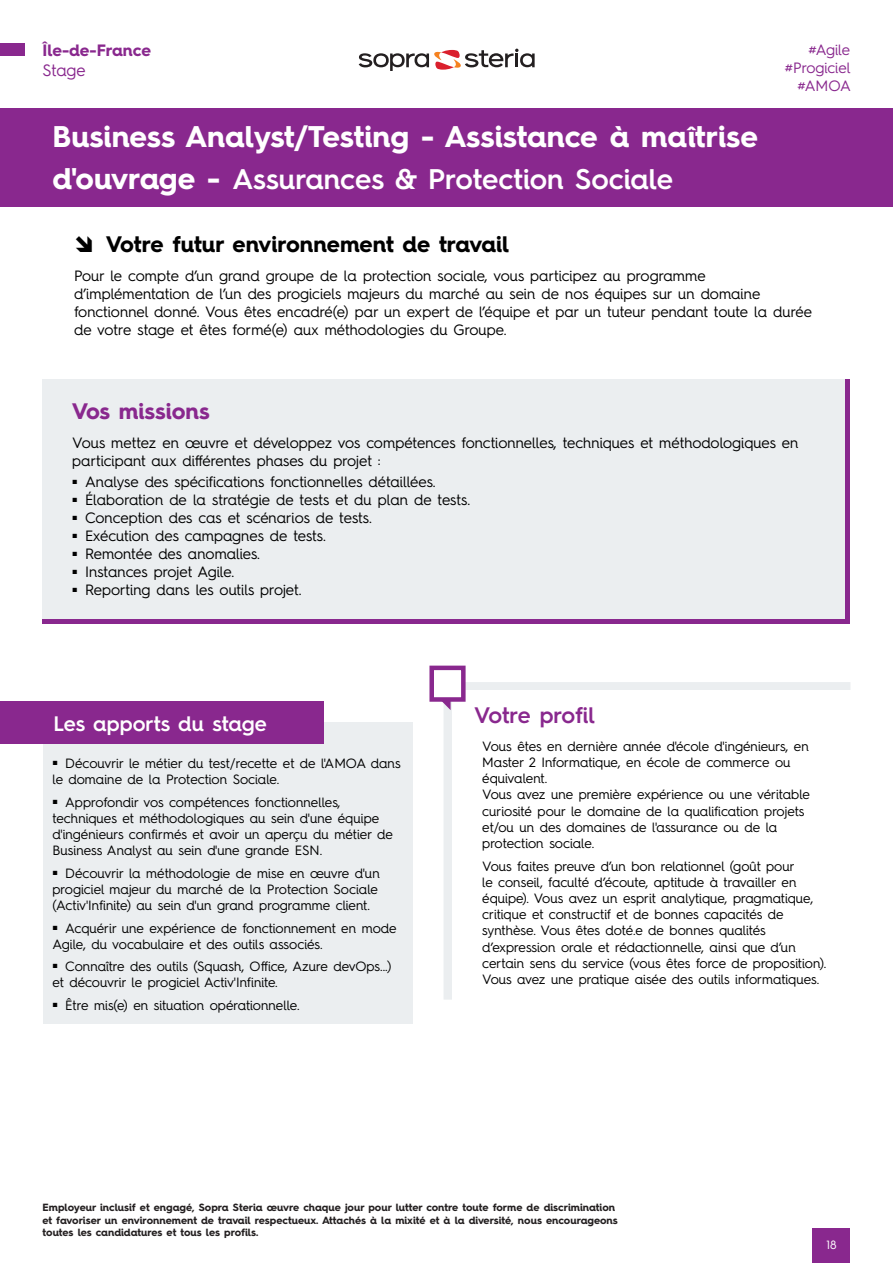
<style>
.page{position:relative;width:893px;height:1263px;background:#fff}
.page>*{position:absolute;margin:0;border:0;box-sizing:border-box;transform-origin:0 0}
.Titre_page{font:700 30px "Hurme Geometric Sans 4";letter-spacing:-.005em;color:#fff}
.Sous_titre_page{font:600 28.5px "Hurme Geometric Sans 4";color:#fff}
.Titre_premier_paragraphe{font:700 22.5px "Hurme Geometric Sans 4";color:#000}
.Profil{font:600 22.5px "Hurme Geometric Sans 4";letter-spacing:-.005em;color:#89288e}
.Titre{font:700 22.5px "Hurme Geometric Sans 4";color:#89288e}
.Apport_titre{font:600 21px "Hurme Geometric Sans 4";color:#fff}
.Titre-2{font:700 16.5px/19.8px "Hurme Geometric Sans 4";letter-spacing:-.01em;color:#89288e}
.Texte_premier{font:15px/18px "Hurme Geometric Sans 4";color:#000}
.Texte{font:15px/18px "Hurme Geometric Sans 4";color:#000}
.Sous_titre_page-2{font:15px/18px "Hurme Geometric Sans 4";color:#89288e;text-align:right}
.Texte_premier_paragraphe{font:13.5px/16.2px "Hurme Geometric Sans 4";color:#000}
.t1{font:12px "Hurme Geometric Sans 4";color:#fff}
.t2{font:700 10.5px/12.6px "Hurme Geometric Sans 4";color:#231f20}
.s1{font-weight:400}
.s2{font-weight:700;font-size:30px}
</style>
<div class="page">
<div style="left:812px;top:1229px;width:38px;height:34px;background:#89288e"></div>
<div style="left:0;top:43px;width:25px;height:12px;background:#89288e"></div>
<div style="left:0;top:108px;width:893px;height:99px;background:#89288e"></div>
<svg style="left:359px;top:49px;width:176px;height:22px"></svg>
<div style="left:43px;top:723px;width:369px;height:301px;background:#ebeef0"></div>
<div style="left:0;top:701px;width:324px;height:43px;background:#89288e"></div>
<div style="left:444px;top:682px;width:406px;height:317px;border:9px solid #ebeef0"></div>
<div style="left:452px;top:691px;width:398px;height:330px;background:#fff"></div>
<div style="left:429px;top:666px;width:37px;height:36px;background:#fff;border:4px solid #89288e"></div>
<svg style="left:441px;top:701px;width:10px;height:9px"></svg>
<div style="left:43px;top:379px;width:807px;height:245px;background:linear-gradient(to right,#89288e,#89288e)"></div>
<div style="left:43px;top:379px;width:802px;height:239px;background:#ebeef0"></div>
<p class="Titre-2" style="left:43px;top:40px;width:110px">Île-de-France<br><span class="s1">Stage</span></p>
<p class="Titre_page" style="left:53px;top:115px;width:707px">Business Analyst/Testing - Assistance à maîtrise</p>
<p class="Sous_titre_page" style="left:53px;top:159px;width:622px"><span class="s2">d'ouvrage -</span> Assurances &amp; Protection Sociale</p>
<p class="Sous_titre_page-2" style="left:785px;top:40px;width:67px">#Agile #Progiciel #AMOA</p>
<p class="Titre_premier_paragraphe" style="left:106px;top:229px;width:405px">Votre futur environnement de travail</p>
<p class="Texte_premier" style="left:74px;top:266px;width:739px">Pour le compte d’un grand groupe de la protection sociale, vous participez au programme d’implémentation de l’un des progiciels majeurs du marché au sein de nos équipes sur un domaine fonctionnel donné. Vous êtes encadré(e) par un expert de l’équipe et par un tuteur pendant toute la durée de votre stage et êtes formé(e) aux méthodologies du Groupe.</p>
<p class="Titre" style="left:72px;top:395px;width:139px">Vos missions</p>
<p class="Texte" style="left:72px;top:433px;width:728px">Vous mettez en œuvre et développez vos compétences fonctionnelles, techniques et méthodologiques en participant aux différentes phases du projet :</p>
<p class="Texte_premier" style="left:72px;top:472px;width:365px"><sup>■</sup> Analyse des spécifications fonctionnelles détaillées.</p>
<p class="Texte_premier" style="left:72px;top:490px;width:399px"><sup>■</sup> Élaboration de la stratégie de tests et du plan de tests.</p>
<p class="Texte_premier" style="left:72px;top:508px;width:301px"><sup>■</sup> Conception des cas et scénarios de tests.</p>
<p class="Texte_premier" style="left:72px;top:526px;width:255px"><sup>■</sup> Exécution des campagnes de tests.</p>
<p class="Texte_premier" style="left:72px;top:544px;width:189px"><sup>■</sup> Remontée des anomalies.</p>
<p class="Texte_premier" style="left:72px;top:562px;width:163px"><sup>■</sup> Instances projet Agile.</p>
<p class="Texte_premier" style="left:72px;top:580px;width:231px"><sup>■</sup> Reporting dans les outils projet.</p>
<p class="Apport_titre" style="left:54px;top:709px;width:215px">Les apports du stage</p>
<p class="Texte_premier_paragraphe" style="left:53px;top:755px;width:350px"><sup>■</sup> Découvrir le métier du test/recette et de l'AMOA dans le domaine de la Protection Sociale.</p>
<p class="Texte_premier_paragraphe" style="left:53px;top:793px;width:342px"><sup>■</sup> Approfondir vos compétences fonctionnelles, techniques et méthodologiques au sein d'une équipe d'ingénieurs confirmés et avoir un aperçu du métier de Business Analyst au sein d'une grande ESN.</p>
<p class="Texte_premier_paragraphe" style="left:53px;top:864px;width:329px"><sup>■</sup> Découvrir la méthodologie de mise en œuvre d'un progiciel majeur du marché de la Protection Sociale (Activ'Infinite) au sein d'un grand programme client.</p>
<p class="Texte_premier_paragraphe" style="left:53px;top:919px;width:346px"><sup>■</sup> Acquérir une expérience de fonctionnement en mode<br>Agile, du vocabulaire et des outils associés.</p>
<p class="Texte_premier_paragraphe" style="left:53px;top:958px;width:340px"><sup>■</sup> Connaître des outils (Squash, Office, Azure devOps...) et découvrir le progiciel Activ'Infinite.</p>
<p class="Texte_premier_paragraphe" style="left:53px;top:997px;width:249px"><sup>■</sup> Être mis(e) en situation opérationnelle.</p>
<p class="Profil" style="left:474px;top:699px;width:122px">Votre profil</p>
<p class="Texte_premier_paragraphe" style="left:482px;top:737px;width:328px">Vous êtes en dernière année d'école d'ingénieurs, en<br>Master 2 Informatique, en école de commerce ou équivalent.</p>
<p class="Texte_premier_paragraphe" style="left:482px;top:786px;width:329px">Vous avez une première expérience ou une véritable curiosité pour le domaine de la qualification projets et/ou un des domaines de l'assurance ou de la protection sociale.</p>
<p class="Texte_premier_paragraphe" style="left:482px;top:857px;width:346px">Vous faites preuve d’un bon relationnel (goût pour<br>le conseil, faculté d’écoute, aptitude à travailler en équipe). Vous avez un esprit analytique, pragmatique, critique et constructif et de bonnes capacités de synthèse. Vous êtes doté.e de bonnes qualités d’expression orale et rédactionnelle, ainsi que d’un certain sens du service (vous êtes force de proposition).<br>Vous avez une pratique aisée des outils informatiques.</p>
<p class="t2" style="left:43px;top:1201px;width:577px">Employeur inclusif et engagé, Sopra Steria œuvre chaque jour pour lutter contre toute forme de discrimination et favoriser un environnement de travail respectueux. Attachés à la mixité et à la diversité, nous encourageons toutes les candidatures et tous les profils.</p>
<p class="t1" style="left:826px;top:1236px;width:12px">18</p>
</div>
